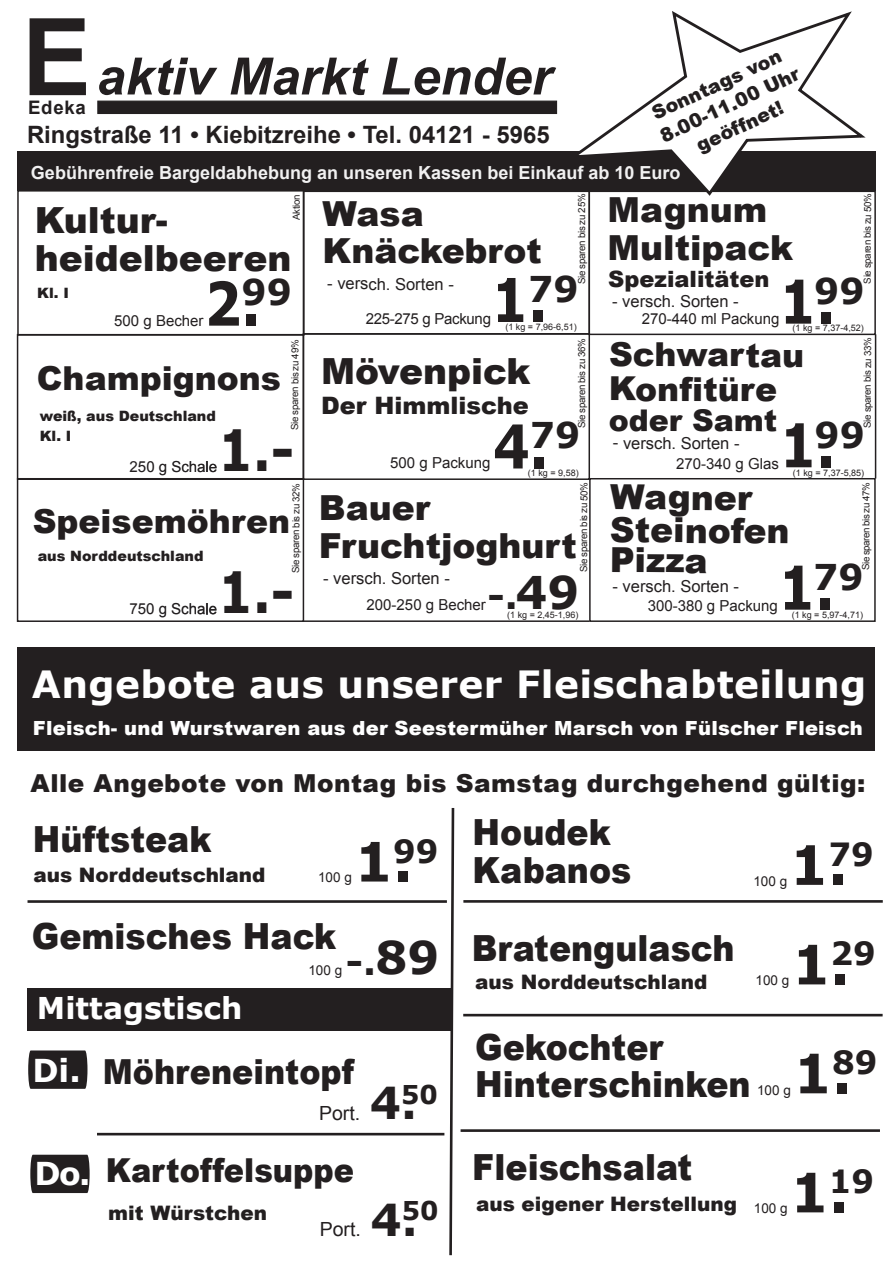
<style>
.page{position:relative;width:893px;height:1262px;background:#fff}
.page>*{position:absolute;margin:0;border:0;box-sizing:border-box;transform-origin:0 0}
.t1{font:700 60.3px "Verdana";color:#231f20;scale:.86 1}
.t2{font:700 56.85px "Verdana";color:#231f20;scale:.86 1}
.t3{font:700 54.3px "Verdana";color:#231f20}
.t4{font:italic 700 51.45px "Arial";color:#231f20}
.t5{font:700 45px "Verdana";color:#231f20}
.t6{font:700 43.95px "Verdana";color:#231f20}
.t7{font:700 37.5px "Verdana";letter-spacing:.01em;color:#fff}
.t8{font:900 36px/37.5px "Arial";color:#231f20;scale:.92 1}
.t9{font:900 36px/37.5px "Arial";color:#231f20}
.t10{font:700 36px "Verdana";color:#231f20}
.t11{font:700 35.55px "Verdana";color:#231f20}
.t12{font:900 34.5px/37.5px "Arial";color:#231f20}
.t13{font:900 34.5px "Arial";color:#231f20;scale:.92 1}
.t14{font:900 33px/34.5px "Arial";color:#231f20}
.t15{font:900 33px "Arial";color:#231f20;scale:.92 1}
.t16{font:700 30px "Verdana";color:#fff}
.t17{font:900 30px "Arial";letter-spacing:-.005em;color:#231f20}
.t18{font:900 24.75px "Arial";letter-spacing:.02em;color:#231f20}
.t19{font:900 24px "Arial";color:#231f20}
.t20{font:700 23.85px "Arial";color:#231f20}
.t21{font:900 22.5px "Arial";color:#231f20}
.t22{font:900 19.95px "Arial";color:#231f20}
.t23{font:900 19.5px "Arial";letter-spacing:.01em;color:#fff}
.t24{font:19.5px "Arial";color:#231f20}
.t25{font:900 19.05px/23.9px "Arial";color:#231f20;text-align:center}
.t26{font:700 18.6px "Arial";letter-spacing:.04em;color:#231f20}
.t27{font:700 18px "Arial";color:rgb(255 255 255/.94)}
.t28{font:16.5px "Arial";letter-spacing:-.005em;color:#231f20}
.t29{font:15.15px "Arial";color:#231f20}
.t30{font:15.15px "Arial";letter-spacing:-.02em;color:#231f20}
.t31{font:900 14.25px/19.5px "Arial";color:#231f20}
.t32{font:13.65px "Arial";color:#231f20}
.t33{font:9.75px "Arial";letter-spacing:-.04em;color:#231f20}
.t34{font:9px "Arial";color:#231f20}
.s1{font-style:normal;font-size:107.25px}
.s2{font-size:45px}
.s3{font-family:"Verdana";font-weight:700;font-size:31.5px;color:#fff}
</style>
<div class="page">
<div style="left:18px;top:648px;width:856px;height:103px;background:#231f20"></div>
<div style="left:588px;top:190px;width:287px;height:145px;border:2px solid #231f20"></div>
<div style="left:303px;top:190px;width:287px;height:144px;border:2px solid #231f20"></div>
<div style="left:303px;top:333px;width:287px;height:147px;border:2px solid #231f20"></div>
<div style="left:17px;top:334px;width:287px;height:145px;border:2px solid #231f20"></div>
<hr style="left:874px;top:334px;width:2px;height:144px;background:#231f20">
<div style="left:17px;top:478px;width:287px;height:144px;border:2px solid #231f20"></div>
<hr style="left:303px;top:620px;width:286px;height:2px;background:#231f20">
<div style="left:589px;top:478px;width:286px;height:144px;border:1px solid #231f20"></div>
<svg style="left:449px;top:808px;width:6px;height:448px"></svg>
<div style="left:97px;top:101px;width:460px;height:13px;background:#231f20"></div>
<div style="left:18px;top:152px;width:857px;height:39px;background:#231f20"></div>
<svg style="left:564px;top:11px;width:301px;height:187px"></svg>
<div style="left:28px;top:1050px;width:59px;height:38px;background:#231f20"></div>
<div style="left:27px;top:988px;width:424px;height:43px;background:#231f20"></div>
<hr style="left:28px;top:900px;width:419px;height:2px;background:#231f20">
<hr style="left:463px;top:900px;width:419px;height:2px;background:#231f20">
<hr style="left:463px;top:1013px;width:419px;height:3px;background:#231f20">
<svg style="left:30px;top:1154px;width:60px;height:39px;background:#2d292a"></svg>
<hr style="left:97px;top:1132px;width:347px;height:3px;background:#231f20">
<hr style="left:460px;top:1129px;width:419px;height:2px;background:#231f20">
<svg style="left:134px;top:461px;width:32px;height:14px"></svg>
<svg style="left:172px;top:461px;width:45px;height:11px"></svg>
<svg style="left:134px;top:603px;width:32px;height:14px"></svg>
<svg style="left:172px;top:603px;width:44px;height:11px"></svg>
<h3 class="t4" style="left:22px;top:43px;width:531px"><span class="s1">E</span>aktiv Markt Lender</h3>
<h3 class="t25" style="left:645px;top:104px;width:153px;rotate:-25deg">Sonntags von<br>8.00-11.00 Uhr geöffnet!</h3>
<h3 class="t27" style="left:31px;top:161px;width:651px">Gebührenfreie Bargeldabhebung an unseren Kassen bei Einkauf ab 10 Euro</h3>
<h3 class="t26" style="left:28px;top:95px;width:59px">Edeka</h3>
<h3 class="t20" style="left:27px;top:119px;width:524px">Ringstraße 11 • Kiebitzreihe • Tel. 04121 - 5965</h3>
<p class="t33" style="left:861px;top:284px;width:92px;rotate:-90deg">Sie sparen bis zu 50%</p>
<p class="t33" style="left:575px;top:284px;width:92px;rotate:-90deg">Sie sparen bis zu 25%</p>
<p class="t33" style="left:290px;top:220px;width:27px;rotate:-90deg">Aktion</p>
<h3 class="t12" style="left:607px;top:190px;width:187px">Magnum<br>Multipack</h3>
<h3 class="t12" style="left:322px;top:194px;width:220px">Wasa<br>Knäckebrot</h3>
<h3 class="t9" style="left:35px;top:200px;width:258px">Kultur&shy;heidelbeeren</h3>
<h3 class="t31" style="left:37px;top:283px;width:33px">Kl. I</h3>
<h3 class="t28" style="left:327px;top:273px;width:128px">- versch. Sorten -</h3>
<h3 class="t21" style="left:608px;top:263px;width:163px">Spezialitäten</h3>
<h3 class="t28" style="left:612px;top:290px;width:128px">- versch. Sorten -</h3>
<h3 class="t11" style="left:528px;top:266px;width:52px">79</h3>
<h3 class="t11" style="left:241px;top:269px;width:52px">99</h3>
<h1 class="t1" style="left:779px;top:262px;width:101px">1.<sup>99</sup></h1>
<h1 class="t1" style="left:491px;top:261px;width:66px">1.</h1>
<h1 class="t1" style="left:204px;top:264px;width:66px">2.</h1>
<h3 class="t30" style="left:365px;top:308px;width:212px">225-275 g Packung <sub>(1</sub> <sub>kg</sub> <sub>=</sub> <sub>7,96-6,51)</sub></h3>
<p class="t34" style="left:792px;top:322px;width:73px">(1 kg = 7,37-4,52)</p>
<h3 class="t29" style="left:641px;top:309px;width:139px">270-440 ml Packung</h3>
<h3 class="t29" style="left:114px;top:310px;width:91px">500 g Becher</h3>
<p class="t33" style="left:861px;top:428px;width:92px;rotate:-90deg">Sie sparen bis zu 33%</p>
<p class="t33" style="left:575px;top:428px;width:92px;rotate:-90deg">Sie sparen bis zu 36%</p>
<p class="t33" style="left:288px;top:430px;width:92px;rotate:-90deg">Sie sparen bis zu 49%</p>
<h3 class="t14" style="left:609px;top:336px;width:197px">Schwartau<br>Konfitüre</h3>
<h3 class="t17" style="left:608px;top:398px;width:170px">oder Samt</h3>
<h3 class="t9" style="left:321px;top:351px;width:211px">Mövenpick</h3>
<h3 class="t19" style="left:321px;top:387px;width:209px">Der Himmlische</h3>
<h3 class="t14" style="left:37px;top:360px;width:245px">Champignons</h3>
<h3 class="t31" style="left:40px;top:406px;width:178px">weiß, aus Deutschland<br>Kl. I</h3>
<h1 class="t1" style="left:779px;top:406px;width:101px">1.<sup>99</sup></h1>
<h3 class="t11" style="left:530px;top:412px;width:52px">79</h3>
<h1 class="t1" style="left:493px;top:407px;width:66px">4.</h1>
<h2 class="t2" style="left:218px;top:413px;width:90px">1.-</h2>
<h3 class="t28" style="left:613px;top:432px;width:128px">- versch. Sorten -</h3>
<h3 class="t29" style="left:390px;top:453px;width:102px">500 g Packung</h3>
<h3 class="t12" style="left:319px;top:488px;width:259px">Bauer<br>Fruchtjoghurt</h3>
<p class="t34" style="left:676px;top:467px;width:189px"><sup>270-340</sup> <sup>g</sup> <sup>Glas</sup> (1 kg = 7,37-5,85)</p>
<h3 class="t29" style="left:130px;top:456px;width:89px">250 g Schale</h3>
<p class="t34" style="left:528px;top:467px;width:52px">(1 kg = 9,58)</p>
<p class="t33" style="left:577px;top:572px;width:92px;rotate:-90deg">Sie sparen bis zu 50%</p>
<p class="t33" style="left:289px;top:573px;width:92px;rotate:-90deg">Sie sparen bis zu 32%</p>
<p class="t33" style="left:859px;top:570px;width:89px;rotate:-90deg">Sie sparen bis zu 47%</p>
<h3 class="t12" style="left:610px;top:479px;width:181px;line-height:33px">Wagner<br>Steinofen</h3>
<h3 class="t12" style="left:609px;top:540px;width:100px">Pizza</h3>
<h3 class="t29" style="left:647px;top:595px;width:132px">300-380 g Packung</h3>
<h3 class="t14" style="left:33px;top:503px;width:259px">Speisemöhren</h3>
<h3 class="t31" style="left:38px;top:545px;width:167px">aus Norddeutschland</h3>
<h1 class="t1" style="left:778px;top:548px;width:101px">1.<sup>79</sup></h1>
<h2 class="t2" style="left:218px;top:555px;width:90px">1.-</h2>
<h3 class="t28" style="left:323px;top:567px;width:128px">- versch. Sorten -</h3>
<h3 class="t5" style="left:515px;top:563px;width:65px">49</h3>
<h3 class="t28" style="left:612px;top:575px;width:128px">- versch. Sorten -</h3>
<h3 class="t10" style="left:487px;top:572px;width:32px">-.</h3>
<p class="t34" style="left:507px;top:609px;width:73px">(1 kg = 2,45-1,96)</p>
<h3 class="t29" style="left:366px;top:594px;width:121px">200-250 g Becher</h3>
<h3 class="t29" style="left:129px;top:599px;width:89px">750 g Schale</h3>
<p class="t34" style="left:791px;top:609px;width:73px">(1 kg = 5,97-4,71)</p>
<h3 class="t7" style="left:32px;top:659px;width:835px">Angebote aus unserer Fleischabteilung</h3>
<h3 class="t23" style="left:33px;top:714px;width:831px">Fleisch- und Wurstwaren aus der Seestermüher Marsch von Fülscher Fleisch</h3>
<h3 class="t18" style="left:31px;top:765px;width:836px">Alle Angebote von Montag bis Samstag durchgehend gültig:</h3>
<h3 class="t8" style="left:33px;top:819px;width:196px">Hüftsteak</h3>
<h3 class="t22" style="left:33px;top:860px;width:234px">aus Norddeutschland</h3>
<h3 class="t32" style="left:318px;top:868px;width:35px">100 g</h3>
<h3 class="t3" style="left:354px;top:826px;width:86px">1.<sup>99</sup></h3>
<h3 class="t8" style="left:32px;top:916px;width:332px">Gemisches Hack</h3>
<h3 class="t10" style="left:346px;top:938px;width:95px">-.<span class="s2">89</span></h3>
<h3 class="t32" style="left:308px;top:961px;width:35px">100 g</h3>
<h3 class="t16" style="left:37px;top:988px;width:207px">Mittagstisch</h3>
<h3 class="t13" style="left:32px;top:1046px;width:351px"><span class="s3">Di.</span> Möhreneintopf</h3>
<h3 class="t24" style="left:319px;top:1100px;width:43px">Port.</h3>
<h3 class="t6" style="left:370px;top:1074px;width:70px">4.<sup>50</sup></h3>
<h3 class="t15" style="left:35px;top:1146px;width:348px"><sub>Do.</sub> Kartoffelsuppe</h3>
<h3 class="t22" style="left:108px;top:1198px;width:160px">mit Würstchen</h3>
<h3 class="t24" style="left:319px;top:1216px;width:43px">Port.</h3>
<h3 class="t6" style="left:370px;top:1191px;width:70px">4.<sup>50</sup></h3>
<h3 class="t8" style="left:472px;top:812px;width:174px">Houdek<br>Kabanos</h3>
<h3 class="t8" style="left:471px;top:928px;width:287px">Bratengulasch</h3>
<h3 class="t22" style="left:475px;top:967px;width:234px">aus Norddeutschland</h3>
<h3 class="t32" style="left:753px;top:871px;width:35px">100 g</h3>
<h3 class="t3" style="left:789px;top:829px;width:86px">1.<sup>79</sup></h3>
<h3 class="t32" style="left:755px;top:971px;width:35px">100 g</h3>
<h3 class="t3" style="left:791px;top:929px;width:86px">1.<sup>29</sup></h3>
<h3 class="t8" style="left:475px;top:1026px;width:301px">Gekochter<br>Hinterschinken</h3>
<h3 class="t32" style="left:757px;top:1081px;width:35px">100 g</h3>
<h3 class="t3" style="left:793px;top:1038px;width:86px">1.<sup>89</sup></h3>
<h3 class="t8" style="left:472px;top:1147px;width:241px">Fleischsalat</h3>
<h3 class="t22" style="left:476px;top:1189px;width:262px">aus eigener Herstellung</h3>
<h3 class="t32" style="left:753px;top:1199px;width:35px">100 g</h3>
<h3 class="t3" style="left:790px;top:1157px;width:86px">1.<sup>19</sup></h3>
</div>
